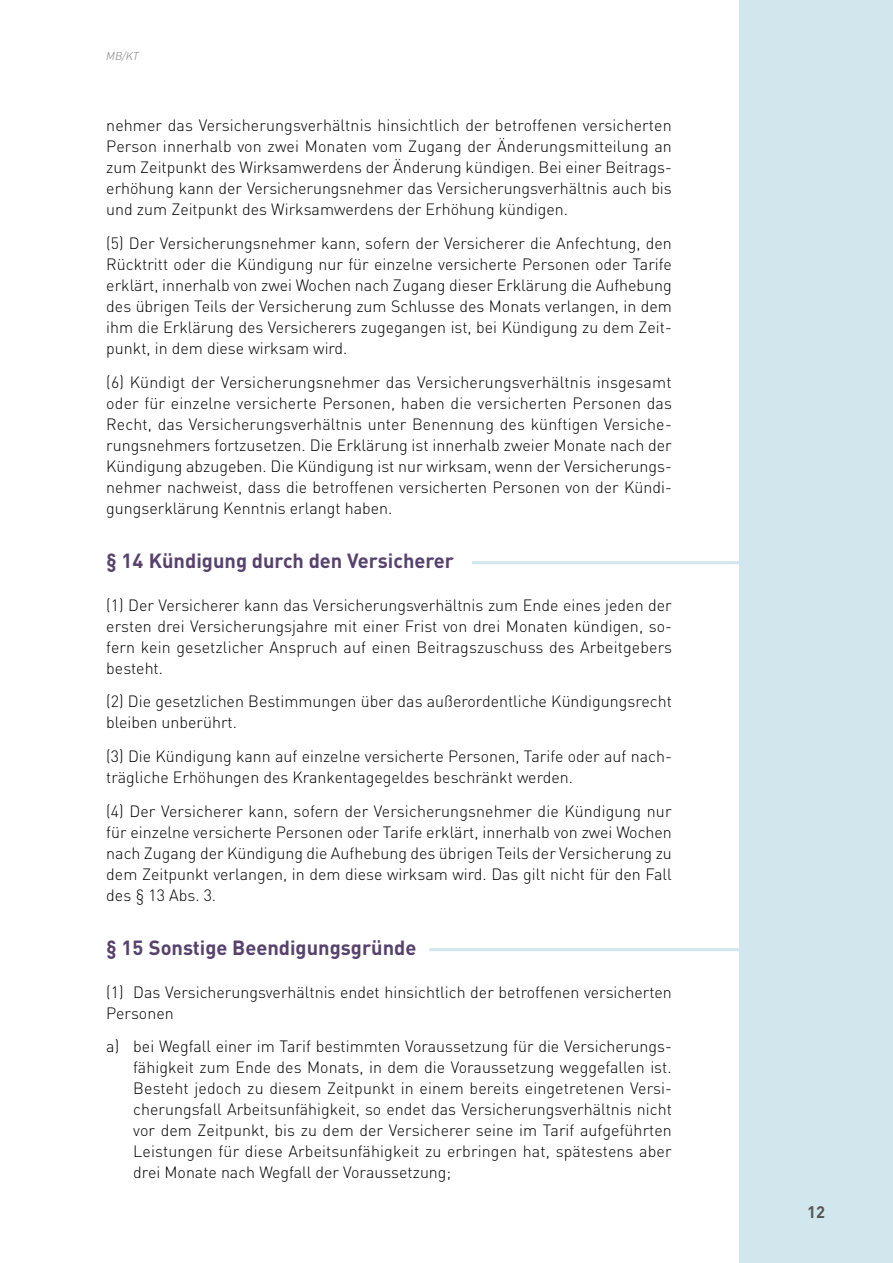
<style>
.page{position:relative;width:893px;height:1263px;background:#fff}
.page>*{position:absolute;margin:0;border:0;box-sizing:border-box;transform-origin:0 0}
.t1{font:700 20.25px "DINOT";color:#57426d}
.t2{font:700 16.5px "DINOT";color:#565656}
.t3{font:300 16.2px/21px "DINOT";color:#000;text-align:justify}
.t4{font:italic 300 11.25px "DIN";color:#7b7b7a}
</style>
<div class="page">
<div style="left:740px;top:0;width:153px;height:1263px;background:#d2e6ed"></div>
<hr style="left:472px;top:561px;width:268px;height:3px;background:#d2e6ed">
<hr style="left:429px;top:948px;width:311px;height:3px;background:#d2e6ed">
<p class="t4" style="left:106px;top:49px;width:34px">MB/KT</p>
<p class="t3" style="left:106px;top:114px;width:567px">nehmer das Versicherungsverhältnis hinsichtlich der betroffenen versicherten Person innerhalb von zwei Monaten vom Zugang der Änderungsmitteilung an zum Zeitpunkt des Wirksamwerdens der Änderung kündigen. Bei einer Beitrags&shy;erhöhung kann der Versicherungsnehmer das Versicherungsverhältnis auch bis und zum Zeitpunkt des Wirksamwerdens der Erhöhung kündigen.</p>
<p class="t3" style="left:106px;top:232px;width:567px">(5) Der Versicherungsnehmer kann, sofern der Versicherer die Anfechtung, den Rücktritt oder die Kündigung nur für einzelne versicherte Personen oder Tarife erklärt, innerhalb von zwei Wochen nach Zugang dieser Erklärung die Aufhebung des übrigen Teils der Versicherung zum Schlusse des Monats verlangen, in dem ihm die Erklärung des Versicherers zugegangen ist, bei Kündigung zu dem Zeit&shy;punkt, in dem diese wirksam wird.</p>
<p class="t3" style="left:106px;top:371px;width:567px">(6) Kündigt der Versicherungsnehmer das Versicherungsverhältnis insgesamt oder für einzelne versicherte Personen, haben die versicherten Personen das Recht, das Versicherungsverhältnis unter Benennung des künftigen Versiche&shy;rungsnehmers fortzusetzen. Die Erklärung ist innerhalb zweier Monate nach der Kündigung abzugeben. Die Kündigung ist nur wirksam, wenn der Versicherungs&shy;nehmer nachweist, dass die betroffenen versicherten Personen von der Kündi&shy;gungserklärung Kenntnis erlangt haben.</p>
<p class="t1" style="left:106px;top:547px;width:349px">§ 14 Kündigung durch den Versicherer</p>
<p class="t3" style="left:106px;top:594px;width:567px">(1) Der Versicherer kann das Versicherungsverhältnis zum Ende eines jeden der ersten drei Versicherungsjahre mit einer Frist von drei Monaten kündigen, so&shy;fern kein gesetzlicher Anspruch auf einen Beitragszuschuss des Arbeitgebers besteht.</p>
<p class="t3" style="left:106px;top:690px;width:567px">(2) Die gesetzlichen Bestimmungen über das außerordentliche Kündigungsrecht bleiben unberührt.</p>
<p class="t3" style="left:106px;top:745px;width:567px">(3) Die Kündigung kann auf einzelne versicherte Personen, Tarife oder auf nach&shy;trägliche Erhöhungen des Krankentagegeldes beschränkt werden.</p>
<p class="t3" style="left:106px;top:800px;width:567px">(4) Der Versicherer kann, sofern der Versicherungsnehmer die Kündigung nur für einzelne versicherte Personen oder Tarife erklärt, innerhalb von zwei Wochen nach Zugang der Kündigung die Aufhebung des übrigen Teils der Versicherung zu dem Zeitpunkt verlangen, in dem diese wirksam wird. Das gilt nicht für den Fall des § 13 Abs. 3.</p>
<p class="t1" style="left:106px;top:934px;width:312px">§ 15 Sonstige Beendigungsgründe</p>
<p class="t3" style="left:106px;top:981px;width:567px">(1) Das Versicherungsverhältnis endet hinsichtlich der betroffenen versicherten<br>Personen</p>
<p class="t3" style="left:133px;top:1035px;width:540px;text-indent:-27px">a) bei Wegfall einer im Tarif bestimmten Voraussetzung für die Versicherungs&shy;fähigkeit zum Ende des Monats, in dem die Voraussetzung weggefallen ist.<br>Besteht jedoch zu diesem Zeitpunkt in einem bereits eingetretenen Versi&shy;cherungsfall Arbeitsunfähigkeit, so endet das Versicherungsverhältnis nicht vor dem Zeitpunkt, bis zu dem der Versicherer seine im Tarif aufgeführten Leistungen für diese Arbeitsunfähigkeit zu erbringen hat, spätestens aber drei Monate nach Wegfall der Voraussetzung;</p>
<p class="t2" style="left:807px;top:1201px;width:19px">12</p>
</div>
